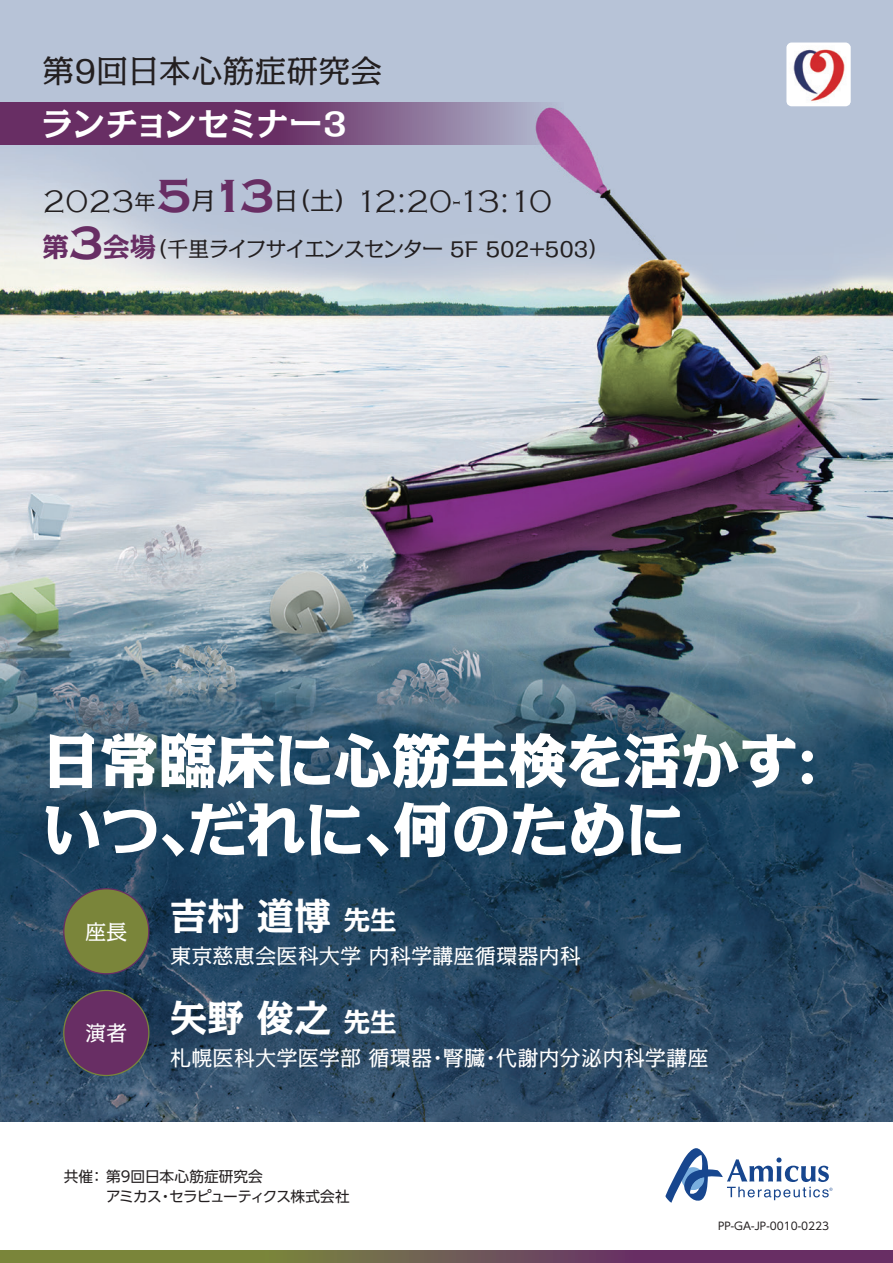
<style>
.page{position:relative;width:893px;height:1263px;background:#fff}
.page>*{position:absolute;margin:0;border:0;box-sizing:border-box;transform-origin:0 0}
.t1{font:800 58.5px/69.2px "Kakumin Pro";color:#fff}
.t2{font:700 37.2px "Kakumin Pro";color:#fff}
.t3{font:300 31.95px "Copperplate Gothic";color:#231f20}
.t4{font:31.95px "Kakumin Pro";color:#231f20}
.t5{font:700 31.95px "Kakumin Pro";color:#fff}
.t6{font:21.3px "Kakumin Pro";color:#fff}
.t7{font:21.3px "Kakumin Pro";letter-spacing:-.065em;color:#231f20}
.t8{font:14.7px/20px "UD Shin Go Pro";letter-spacing:-.02em;color:#231f20}
.t9{font:10.65px "UD Shin Go Pro";color:#231f20}
.s1{font-family:"Kakumin Pro";font-weight:400;font-size:21.3px}
.s2{font-weight:700;font-size:47.85px;color:#682e64}
.s3{font-family:"Kakumin Pro";font-weight:400;font-size:24.45px}
.s4{font-weight:700;font-size:26.55px;color:#682e64}
.s5{font-family:"Copperplate Gothic";font-weight:700;font-size:47.85px;color:#682e64}
.s6{font-size:26.55px}
</style>
<div class="page">
<img style="left:0;top:0;width:893px;height:1122px">
<svg style="left:0;top:1250px;width:893px;height:13px;background:#705a50"></svg>
<div style="left:64px;top:889px;width:85px;height:85px;background:#7a853a;border-radius:50%"></div>
<svg style="left:0;top:102px;width:563px;height:43px;background:#7b4f7e"></svg>
<div style="left:787px;top:43px;width:63px;height:63px;background:#fff;border-radius:5px"></div>
<img style="left:787px;top:45px;width:63px;height:60px">
<div style="left:64px;top:990px;width:85px;height:85px;background:#682e64;border-radius:50%"></div>
<svg style="left:665px;top:1148px;width:167px;height:55px"></svg>
<h3 class="t4" style="left:43px;top:46px;width:341px">第9回日本心筋症研究会</h3>
<h3 class="t5" style="left:42px;top:98px;width:307px">ランチョンセミナー3</h3>
<h3 class="t3" style="left:43px;top:184px;width:511px">2023<span class="s1">年</span><span class="s2">5</span><span class="s3">月</span><span class="s2">13</span><span class="s3">日（土）</span>12:20-13:10</h3>
<p class="t7" style="left:43px;top:232px;width:569px"><span class="s4">第</span><span class="s5">3</span><span class="s4">会場</span>（千里ライフサイエンスセンター 5F 502+503）</p>
<h1 class="t1" style="left:42px;top:720px;width:776px">日常臨床に心筋生検を活かす:いつ、だれに、何のために</h1>
<h2 class="t2" style="left:85px;top:886px;width:313px"><sub>座長</sub> 吉村 道博 <span class="s6">先生</span></h2>
<p class="t6" style="left:170px;top:939px;width:413px">東京慈恵会医科大学 内科学講座循環器内科</p>
<h2 class="t2" style="left:85px;top:988px;width:313px"><sub>演者</sub> 矢野 俊之 <span class="s6">先生</span></h2>
<p class="t6" style="left:170px;top:1041px;width:540px">札幌医科大学医学部 循環器・腎臓・代謝内分泌内科学講座</p>
<p class="t8" style="left:106px;top:1166px;width:245px;text-indent:-43px">共催： 第9回日本心筋症研究会<br>アミカス・セラピューティクス株式会社</p>
<p class="t9" style="left:718px;top:1217px;width:113px">PP-GA-JP-0010-0223</p>
</div>
